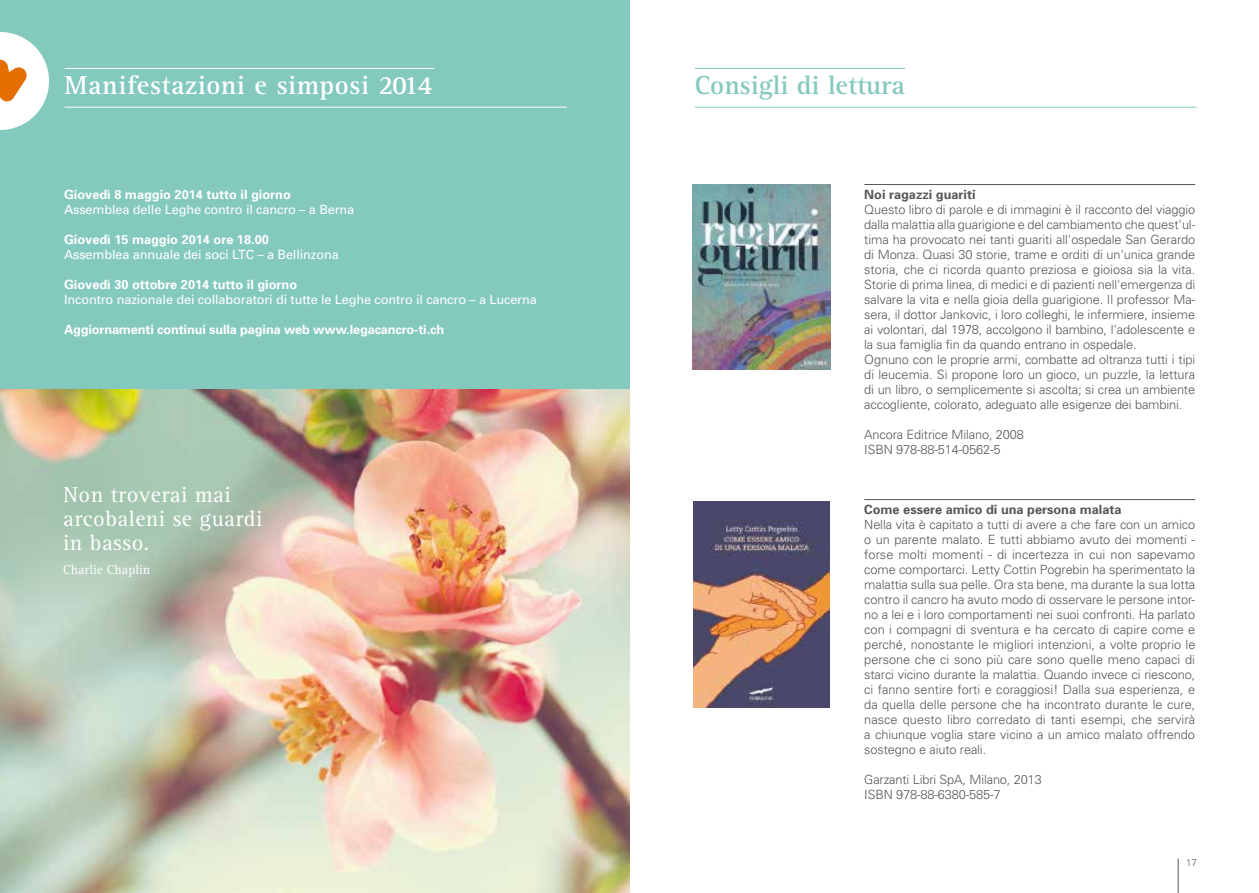
<style>
.page{position:relative;width:1259px;height:893px;background:#fff}
.page>*{position:absolute;margin:0;border:0;box-sizing:border-box;transform-origin:0 0}
.t1{font:700 27px "Rotis Serif";letter-spacing:.02em;color:#fff}
.t2{font:700 27px "Rotis Serif";color:#84c9be}
.t3{font:22.5px/24px "Rotis Serif";letter-spacing:.02em;color:#fff}
.t4{font:13.5px "Rotis Serif";color:#fff}
.t5{font:300 12.75px/15px "Univers";letter-spacing:-.01em;color:#575756}
.t6{font:12.75px "Univers";letter-spacing:-.01em;color:#fff}
.t7{font:700 12.75px "Univers";color:#fff}
.t8{font:700 12.75px "Univers";color:#575756}
.t9{font:300 9.75px "Univers";color:#575756}
</style>
<div class="page">
<div style="left:0;top:0;width:629px;height:893px;background:#84c9be"></div>
<hr style="left:864px;top:184px;width:331px;height:1px;background:#575756">
<hr style="left:864px;top:499px;width:331px;height:1px;background:#575756">
<img style="left:693px;top:184px;width:137px;height:185px">
<img style="left:693px;top:501px;width:136px;height:206px">
<hr style="left:695px;top:68px;width:210px;height:1px;background:#84c9be">
<hr style="left:695px;top:107px;width:501px;height:1px;background:#84c9be">
<hr style="left:65px;top:68px;width:369px;height:1px;background:#fff">
<hr style="left:65px;top:107px;width:501px;height:1px;background:#fff">
<svg style="left:0;top:32px;width:49px;height:98px"></svg>
<hr style="left:1178px;top:858px;width:1px;height:35px;background:#575756">
<img style="left:0;top:390px;width:629px;height:503px">
<h1 class="t1" style="left:65px;top:69px;width:369px">Manifestazioni e simposi 2014</h1>
<p class="t7" style="left:64px;top:186px;width:228px">Giovedì 8 maggio 2014 tutto il giorno</p>
<p class="t6" style="left:64px;top:202px;width:292px">Assemblea delle Leghe contro il cancro – a Berna</p>
<p class="t7" style="left:64px;top:231px;width:206px">Giovedì 15 maggio 2014 ore 18.00</p>
<p class="t6" style="left:64px;top:247px;width:276px">Assemblea annuale dei soci LTC – a Bellinzona</p>
<p class="t7" style="left:64px;top:276px;width:235px">Giovedì 30 ottobre 2014 tutto il giorno</p>
<p class="t6" style="left:64px;top:292px;width:474px">Incontro nazionale dei collaboratori di tutte le Leghe contro il cancro – a Lucerna</p>
<p class="t7" style="left:64px;top:321px;width:382px">Aggiornamenti continui sulla pagina web www.legacancro-ti.ch</p>
<h2 class="t3" style="left:63px;top:483px;width:201px">Non troverai mai arcobaleni se guardi in basso.</h2>
<p class="t4" style="left:63px;top:562px;width:89px">Charlie Chaplin</p>
<h1 class="t2" style="left:695px;top:69px;width:212px">Consigli di lettura</h1>
<p class="t8" style="left:864px;top:186px;width:113px">Noi ragazzi guariti</p>
<p class="t5" style="left:864px;top:202px;width:333px">Questo libro di parole e di immagini è il racconto del viaggio dalla malattia alla guarigione e del cambiamento che quest'ul&shy;tima ha provocato nei tanti guariti all'ospedale San Gerardo di Monza. Quasi 30 storie, trame e orditi di un'unica grande storia, che ci ricorda quanto preziosa e gioiosa sia la vita.<br>Storie di prima linea, di medici e di pazienti nell'emergenza di salvare la vita e nella gioia della guarigione. Il professor Ma&shy;sera, il dottor Jankovic, i loro colleghi, le infermiere, insieme ai volontari, dal 1978, accolgono il bambino, l'adolescente e la sua famiglia fin da quando entrano in ospedale.<br>Ognuno con le proprie armi, combatte ad oltranza tutti i tipi di leucemia. Si propone loro un gioco, un puzzle, la lettura di un libro, o semplicemente si ascolta; si crea un ambiente accogliente, colorato, adeguato alle esigenze dei bambini.</p>
<p class="t5" style="left:864px;top:427px;width:161px">Ancora Editrice Milano, 2008<br>ISBN 978-88-514-0562-5</p>
<p class="t8" style="left:864px;top:501px;width:259px">Come essere amico di una persona malata</p>
<p class="t5" style="left:864px;top:517px;width:333px;text-align:justify">Nella vita è capitato a tutti di avere a che fare con un amico o un parente malato. E tutti abbiamo avuto dei momenti - forse molti momenti - di incertezza in cui non sapevamo come comportarci. Letty Cottin Pogrebin ha sperimentato la malattia sulla sua pelle. Ora sta bene, ma durante la sua lotta contro il cancro ha avuto modo di osservare le persone intor&shy;no a lei e i loro comportamenti nei suoi confronti. Ha parlato con i compagni di sventura e ha cercato di capire come e perché, nonostante le migliori intenzioni, a volte proprio le persone che ci sono più care sono quelle meno capaci di starci vicino durante la malattia. Quando invece ci riescono, ci fanno sentire forti e coraggiosi! Dalla sua esperienza, e da quella delle persone che ha incontrato durante le cure, nasce questo libro corredato di tanti esempi, che servirà a chiunque voglia stare vicino a un amico malato offrendo sostegno e aiuto reali.</p>
<p class="t5" style="left:864px;top:772px;width:179px">Garzanti Libri SpA, Milano, 2013<br>ISBN 978-88-6380-585-7</p>
<p class="t9" style="left:1186px;top:857px;width:12px">17</p>
</div>
